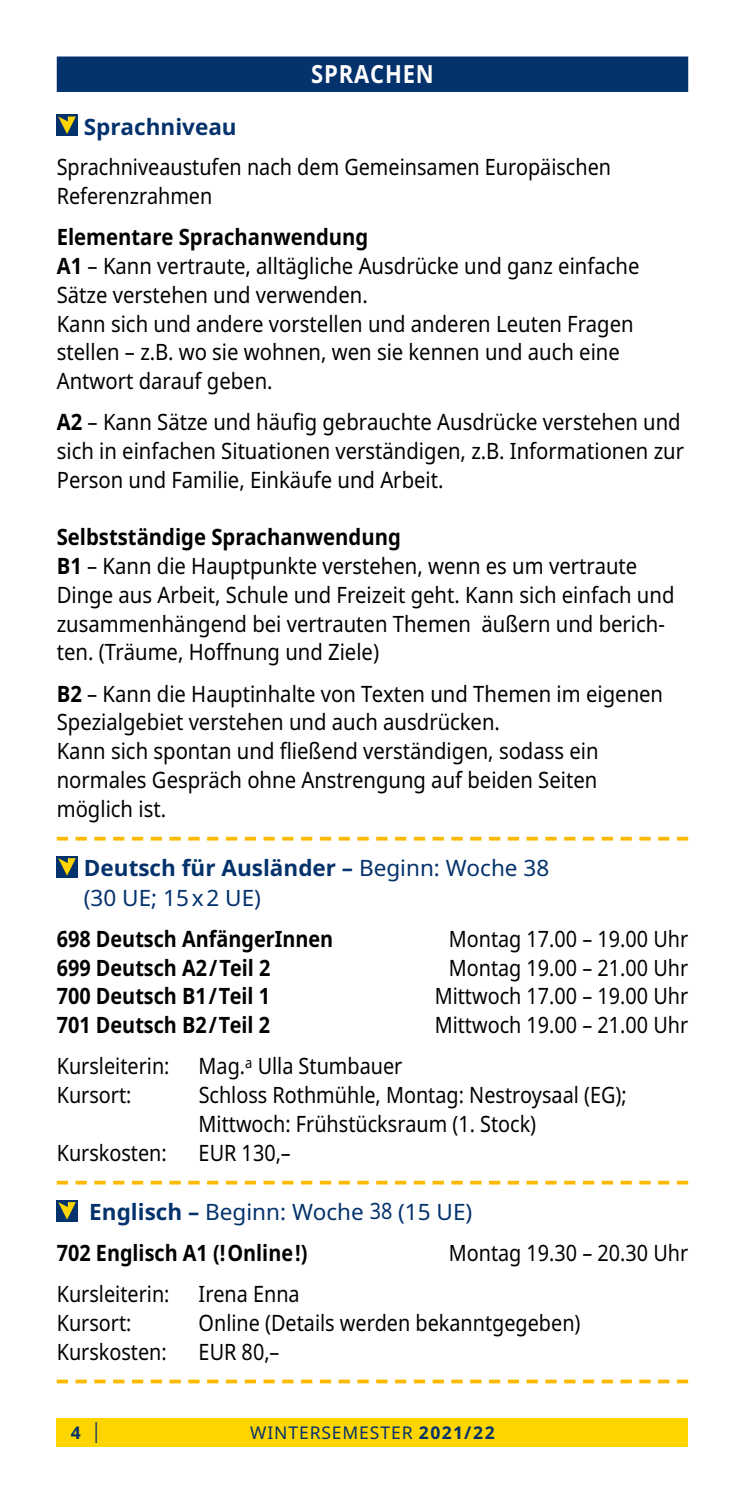
<style>
.page{position:relative;width:745px;height:1489px;background:#fff}
.page>*{position:absolute;margin:0;border:0;box-sizing:border-box;transform-origin:0 0}
.t1{font:700 25px "Noto Sans";letter-spacing:.04em;color:#fff;scale:.88 1}
.t2{font:22.5px/28.8px "Noto Sans";color:#000;scale:.9 1}
.t3{font:22.5px/28.8px "Noto Sans";color:#000;scale:.88 1}
.t4{font:700 22.5px/40.5px "Noto Sans";color:#000;scale:.88 1}
.t5{font:22.5px/30px "Noto Sans";color:#03326c}
.t6{font:700 22.5px "Noto Sans";color:#03326c}
.t7{font:17.5px "Noto Sans";letter-spacing:.05em;color:#03326c}
.t8{font:700 17.5px "Noto Sans";color:#03326c}
.s1{font-weight:700}
.s2{color:#03326c}
.s3{font-weight:400;color:#03326c}
.s4{font-weight:400;font-size:21px}
</style>
<div class="page">
<div style="left:57px;top:1417px;width:630px;height:29px;background:#ffd500"></div>
<div style="left:57px;top:56px;width:630px;height:36px;background:#03326c"></div>
<svg style="left:57px;top:836px;width:630px;height:4px"></svg>
<svg style="left:57px;top:1180px;width:630px;height:4px"></svg>
<svg style="left:57px;top:1379px;width:630px;height:4px"></svg>
<div style="left:57px;top:115px;width:21px;height:21px;background:#03326c"></div>
<svg style="left:58px;top:116px;width:18px;height:18px"></svg>
<div style="left:57px;top:856px;width:21px;height:21px;background:#03326c"></div>
<svg style="left:58px;top:858px;width:18px;height:17px"></svg>
<div style="left:57px;top:1200px;width:21px;height:21px;background:#03326c"></div>
<svg style="left:58px;top:1202px;width:18px;height:17px"></svg>
<p class="t1" style="left:311px;top:56px;width:141px">SPRACHEN</p>
<p class="t6" style="left:84px;top:111px;width:154px">Sprachniveau</p>
<p class="t3" style="left:57px;top:152px;width:631px">Sprachniveaustufen nach dem Gemeinsamen Europäischen<br>Referenzrahmen</p>
<p class="t2" style="left:57px;top:222px;width:648px"><span class="s1">Elementare Sprachanwendung<br>A1</span> – Kann vertraute, alltägliche Ausdrücke und ganz einfache Sätze verstehen und verwenden.<br>Kann sich und andere vorstellen und anderen Leuten Fragen stellen – z.B. wo sie wohnen, wen sie kennen und auch eine Antwort darauf geben.</p>
<p class="t2" style="left:57px;top:407px;width:698px"><span class="s1">A2</span> – Kann Sätze und häufig gebrauchte Ausdrücke verstehen und sich in einfachen Situationen verständigen, z.B. Informationen zur<br>Person und Familie, Einkäufe und Arbeit.</p>
<p class="t2" style="left:57px;top:522px;width:687px"><span class="s1">Selbstständige Sprachanwendung<br>B1</span> – Kann die Hauptpunkte verstehen, wenn es um vertraute Dinge aus Arbeit, Schule und Freizeit geht. Kann sich einfach und zusammenhängend bei vertrauten Themen äußern und berich&shy;ten. (Träume, Hoffnung und Ziele)</p>
<p class="t2" style="left:57px;top:678px;width:674px"><span class="s1">B2</span> – Kann die Hauptinhalte von Texten und Themen im eigenen Spezialgebiet verstehen und auch ausdrücken.<br>Kann sich spontan und fließend verständigen, sodass ein normales Gespräch ohne Anstrengung auf beiden Seiten möglich ist.</p>
<p class="t5" style="left:84px;top:852px;width:466px"><span class="s1">Deutsch für Ausländer –</span> Beginn: Woche 38 (30 UE; 15x2 UE)</p>
<p class="t4" style="left:57px;top:917px;width:315px">698 Deutsch AnfängerInnen</p>
<p class="t3" style="left:448px;top:923px;width:273px">Montag 17.00 – 19.00 Uhr</p>
<p class="t4" style="left:57px;top:946px;width:244px">699 Deutsch A2 / Teil 2</p>
<p class="t3" style="left:448px;top:952px;width:273px">Montag 19.00 – 21.00 Uhr</p>
<p class="t4" style="left:57px;top:975px;width:244px">700 Deutsch B1 / Teil 1</p>
<p class="t3" style="left:434px;top:981px;width:289px">Mittwoch 17.00 – 19.00 Uhr</p>
<p class="t4" style="left:57px;top:1004px;width:244px">701 Deutsch B2 / Teil 2</p>
<p class="t3" style="left:434px;top:1009px;width:289px">Mittwoch 19.00 – 21.00 Uhr</p>
<p class="t3" style="left:57px;top:1051px;width:130px">Kursleiterin:</p>
<p class="t3" style="left:198px;top:1051px;width:233px">Mag.<sup>a</sup> Ulla Stumbauer</p>
<p class="t3" style="left:57px;top:1079px;width:86px">Kursort:</p>
<p class="t3" style="left:198px;top:1079px;width:487px">Schloss Rothmühle, Montag: Nestroysaal (EG);<br>Mittwoch: Frühstücksraum (1. Stock)</p>
<p class="t3" style="left:57px;top:1137px;width:126px">Kurskosten:</p>
<p class="t3" style="left:198px;top:1137px;width:106px">EUR 130,–</p>
<p class="t4" style="left:57px;top:1191px;width:473px;text-indent:33px"><span class="s2">Englisch –</span> <span class="s3">Beginn: Woche 38 (15 UE)<br></span>702 Englisch A1 (! Online !)</p>
<p class="t3" style="left:448px;top:1237px;width:273px">Montag 19.30 – 20.30 Uhr</p>
<p class="t3" style="left:57px;top:1278px;width:130px">Kursleiterin:</p>
<p class="t3" style="left:198px;top:1278px;width:116px">Irena Enna</p>
<p class="t3" style="left:57px;top:1307px;width:86px">Kursort:</p>
<p class="t3" style="left:198px;top:1307px;width:435px">Online (Details werden bekanntgegeben)</p>
<p class="t3" style="left:57px;top:1336px;width:126px">Kurskosten:</p>
<p class="t3" style="left:198px;top:1336px;width:93px">EUR 80,–</p>
<p class="t8" style="left:71px;top:1419px;width:32px">4 <span class="s4">|</span></p>
<p class="t7" style="left:250px;top:1420px;width:246px">WINTERSEMESTER <span class="s1">2021/22</span></p>
</div>
